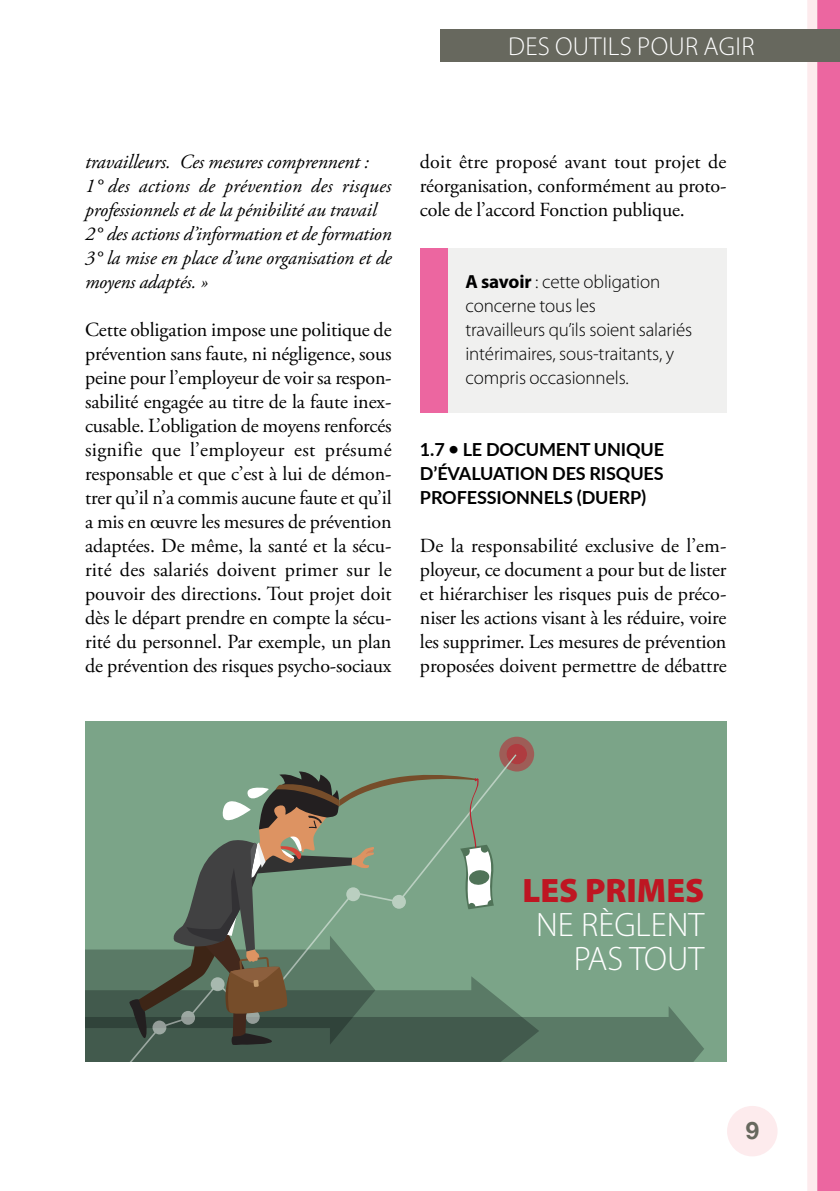
<style>
.page{position:relative;width:840px;height:1191px;background:#fff}
.page>*{position:absolute;margin:0;border:0;box-sizing:border-box;transform-origin:0 0}
.t1{font:300 34px/34px "Myriad Pro";color:#fff;text-align:right}
.t2{font:300 26px "Myriad Pro";letter-spacing:.015em;color:#fff}
.t3{font:700 24px "Helvetica Neue";color:#67685e}
.t4{font:20px/24px "Adobe Garamond Pro";letter-spacing:-.005em;color:#000;text-align:justify}
.t5{font:italic 20px "Adobe Garamond Pro";letter-spacing:-.01em;color:#000}
.t6{font:italic 19.6px/24px "Adobe Garamond Pro";letter-spacing:-.005em;color:#000}
.t7{font:300 19px/24px "Myriad Pro";letter-spacing:-.005em;color:#000}
.TITRE_NV2{font:700 18px/24px "Lato";letter-spacing:-.005em;color:#000;text-align:justify}
.s1{font-weight:700}
.s2{font-weight:900;color:#be1622}
</style>
<div class="page">
<div style="left:726px;top:1106px;width:51px;height:50px;background:#fdebed;border-radius:50%"></div>
<div style="left:816px;top:0;width:23px;height:1191px;background:#ec66a0"></div>
<div style="left:806px;top:0;width:10px;height:1191px;background:#fdebed"></div>
<div style="left:440px;top:29px;width:399px;height:33px;background:#67685e"></div>
<div style="left:420px;top:248px;width:306px;height:164px;background:#f0f0ef"></div>
<div style="left:85px;top:721px;width:641px;height:341px;background:#7ba488"></div>
<svg style="left:85px;top:736px;width:618px;height:326px"></svg>
<div style="left:420px;top:248px;width:27px;height:164px;background:#ec66a0"></div>
<h2 class="t2" style="left:508px;top:31px;width:248px">DES OUTILS POUR AGIR</h2>
<p class="t5" style="left:85px;top:150px;width:285px">travailleurs. Ces mesures comprennent :</p>
<p class="t6" style="left:85px;top:174px;width:307px">1° des actions de prévention des risques professionnels et de la pénibilité au travail</p>
<p class="t6" style="left:85px;top:222px;width:308px">2° des actions d’information et de formation</p>
<p class="t6" style="left:85px;top:246px;width:308px">3° la mise en place d’une organisation et de moyens adaptés. »</p>
<p class="t4" style="left:85px;top:318px;width:308px">Cette obligation impose une politique de prévention sans faute, ni négligence, sous peine pour l’employeur de voir sa respon&shy;sabilité engagée au titre de la faute inex&shy;cusable. L’obligation de moyens renforcés signifie que l’employeur est présumé responsable et que c’est à lui de démon&shy;trer qu’il n’a commis aucune faute et qu’il a mis en œuvre les mesures de prévention adaptées. De même, la santé et la sécu&shy;rité des salariés doivent primer sur le pouvoir des directions. Tout projet doit dès le départ prendre en compte la sécu&shy;rité du personnel. Par exemple, un plan de prévention des risques psycho-sociaux</p>
<p class="t4" style="left:420px;top:150px;width:308px">doit être proposé avant tout projet de réorganisation, conformément au proto&shy;cole de l’accord Fonction publique.</p>
<p class="t7" style="left:465px;top:269px;width:228px"><span class="s1">A savoir</span> : cette obligation concerne tous les<br>travailleurs qu’ils soient salariés intérimaires, sous-traitants, y compris occasionnels.</p>
<p class="TITRE_NV2" style="left:420px;top:437px;width:245px">1.7 • LE DOCUMENT UNIQUE D’ÉVALUATION DES RISQUES PROFESSIONNELS (DUERP)</p>
<p class="t4" style="left:420px;top:534px;width:308px">De la responsabilité exclusive de l’em&shy;ployeur, ce document a pour but de lister et hiérarchiser les risques puis de préco&shy;niser les actions visant à les réduire, voire les supprimer. Les mesures de prévention proposées doivent permettre de débattre</p>
<p class="t1" style="left:522px;top:873px;width:183px"><span class="s2">LES PRIMES<br></span>NE RÈGLENT<br>PAS TOUT</p>
<p class="t3" style="left:745px;top:1111px;width:15px">9</p>
</div>
